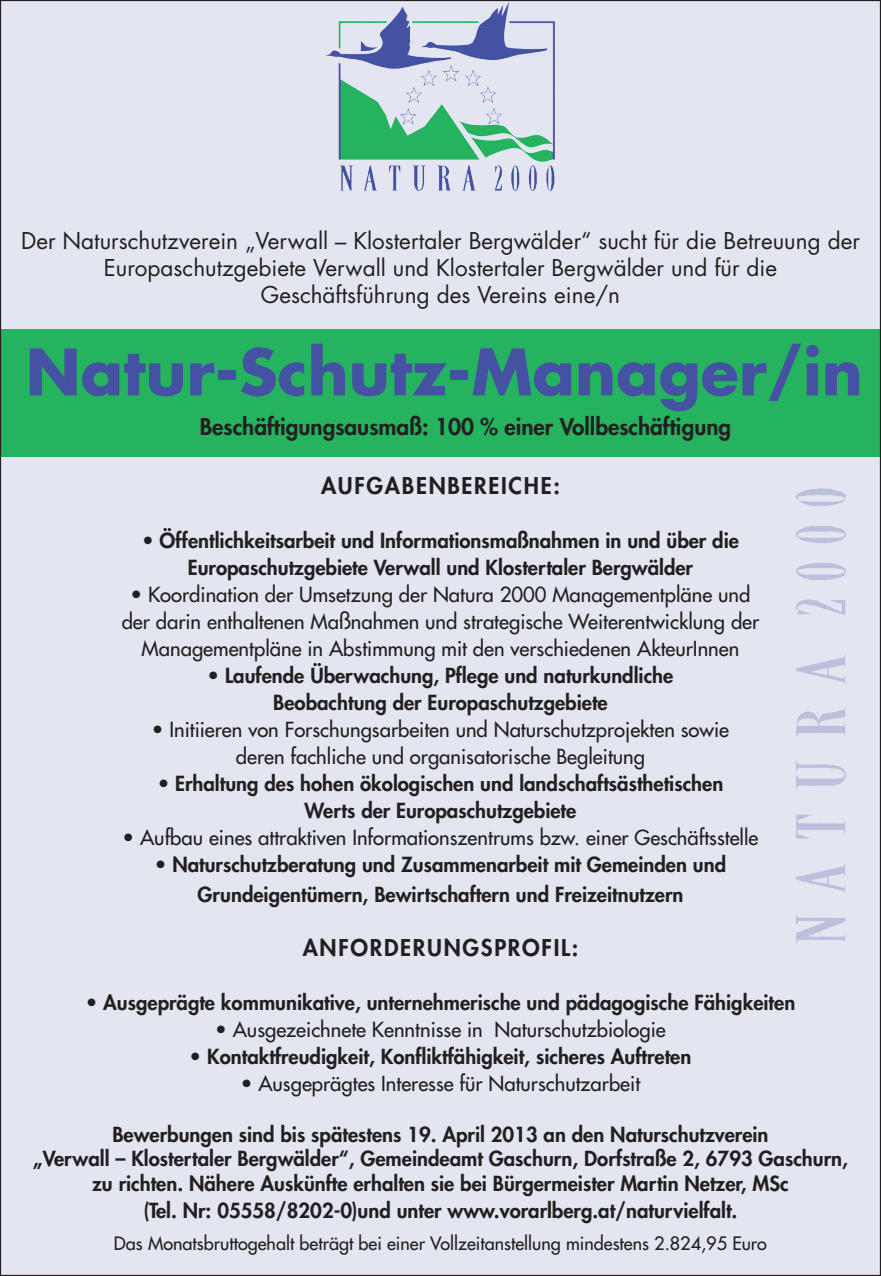
<style>
.page{position:relative;width:881px;height:1276px;background:#fff}
.page>*{position:absolute;margin:0;border:0;box-sizing:border-box;transform-origin:0 0}
.t1{font:700 62.1px "Futura";color:#4551a2}
.t2{font:22.5px/27px "Futura";color:#231f20;text-align:center}
.t3{font:800 22.5px "Futura";color:#231f20}
.t4{font:800 22.5px "Futura";letter-spacing:.075em;color:#231f20}
.t5{font:800 20.25px/27px "Futura";color:#231f20;text-align:center}
.t6{font:20.25px/27px "Futura";color:#231f20;text-align:center}
.t7{font:18px "Futura";color:#231f20}
.s1{font-weight:800}
</style>
<div class="page">
<div style="left:0;top:0;width:880px;height:1276px;background:#e3e5f1"></div>
<img style="left:796px;top:488px;width:50px;height:455px">
<img style="left:326px;top:3px;width:229px;height:188px">
<div style="left:0;top:329px;width:880px;height:128px;background:#25b35f"></div>
<p class="t2" style="left:21px;top:228px;width:840px">Der Naturschutzverein „Verwall – Klostertaler Bergwälder“ sucht für die Betreuung der<br>Europaschutzgebiete Verwall und Klostertaler Bergwälder und für die<br>Geschäftsführung des Vereins eine/n</p>
<p class="t1" style="left:26px;top:331px;width:838px">Natur-Schutz-Manager/in</p>
<p class="t3" style="left:200px;top:412px;width:532px">Beschäftigungsausmaß: 100 % einer Vollbeschäftigung</p>
<p class="t4" style="left:321px;top:471px;width:240px">AUFGABENBEREICHE:</p>
<p class="t5" style="left:142px;top:527px;width:598px">• Öffentlichkeitsarbeit und Informationsmaßnahmen in und über die<br>Europaschutzgebiete Verwall und Klostertaler Bergwälder</p>
<p class="t6" style="left:122px;top:581px;width:638px">• Koordination der Umsetzung der Natura 2000 Managementpläne und der darin enthaltenen Maßnahmen und strategische Weiterentwicklung der<br>Managementpläne in Abstimmung mit den verschiedenen AkteurInnen</p>
<p class="t5" style="left:207px;top:662px;width:467px">• Laufende Überwachung, Pflege und naturkundliche<br>Beobachtung der Europaschutzgebiete</p>
<p class="t6" style="left:152px;top:716px;width:578px"><span class="s1">•</span> Initiieren von Forschungsarbeiten und Naturschutzprojekten sowie deren fachliche und organisatorische Begleitung</p>
<p class="t5" style="left:158px;top:770px;width:567px">• Erhaltung des hohen ökologischen und landschaftsästhetischen<br>Werts der Europaschutzgebiete</p>
<p class="t6" style="left:122px;top:824px;width:637px"><span class="s1">•</span> Aufbau eines attraktiven Informationszentrums bzw. einer Geschäftsstelle</p>
<p class="t5" style="left:155px;top:850px;width:572px;line-height:29.2px">• Naturschutzberatung und Zusammenarbeit mit Gemeinden und<br>Grundeigentümern, Bewirtschaftern und Freizeitnutzern</p>
<p class="t4" style="left:302px;top:933px;width:277px">ANFORDERUNGSPROFIL:</p>
<p class="t5" style="left:86px;top:988px;width:710px">• Ausgeprägte kommunikative, unternehmerische und pädagogische Fähigkeiten</p>
<p class="t6" style="left:215px;top:1015px;width:452px">• Ausgezeichnete Kenntnisse in Naturschutzbiologie</p>
<p class="t5" style="left:189px;top:1042px;width:503px">• Kontaktfreudigkeit, Konfliktfähigkeit, sicheres Auftreten</p>
<p class="t6" style="left:241px;top:1069px;width:401px">• Ausgeprägtes Interesse für Naturschutzarbeit</p>
<p class="t5" style="left:33px;top:1122px;width:816px;line-height:24.3px">Bewerbungen sind bis spätestens 19. April 2013 an den Naturschutzverein<br>„Verwall – Klostertaler Bergwälder“, Gemeindeamt Gaschurn, Dorfstraße 2, 6793 Gaschurn, zu richten. Nähere Auskünfte erhalten sie bei Bürgermeister Martin Netzer, MSc</p>
<p class="t5" style="left:143px;top:1196px;width:595px">(Tel. Nr: 05558/8202-0)und unter www.vorarlberg.at/naturvielfalt.</p>
<p class="t7" style="left:114px;top:1232px;width:654px">Das Monatsbruttogehalt beträgt bei einer Vollzeitanstellung mindestens 2.824,95 Euro</p>
</div>
